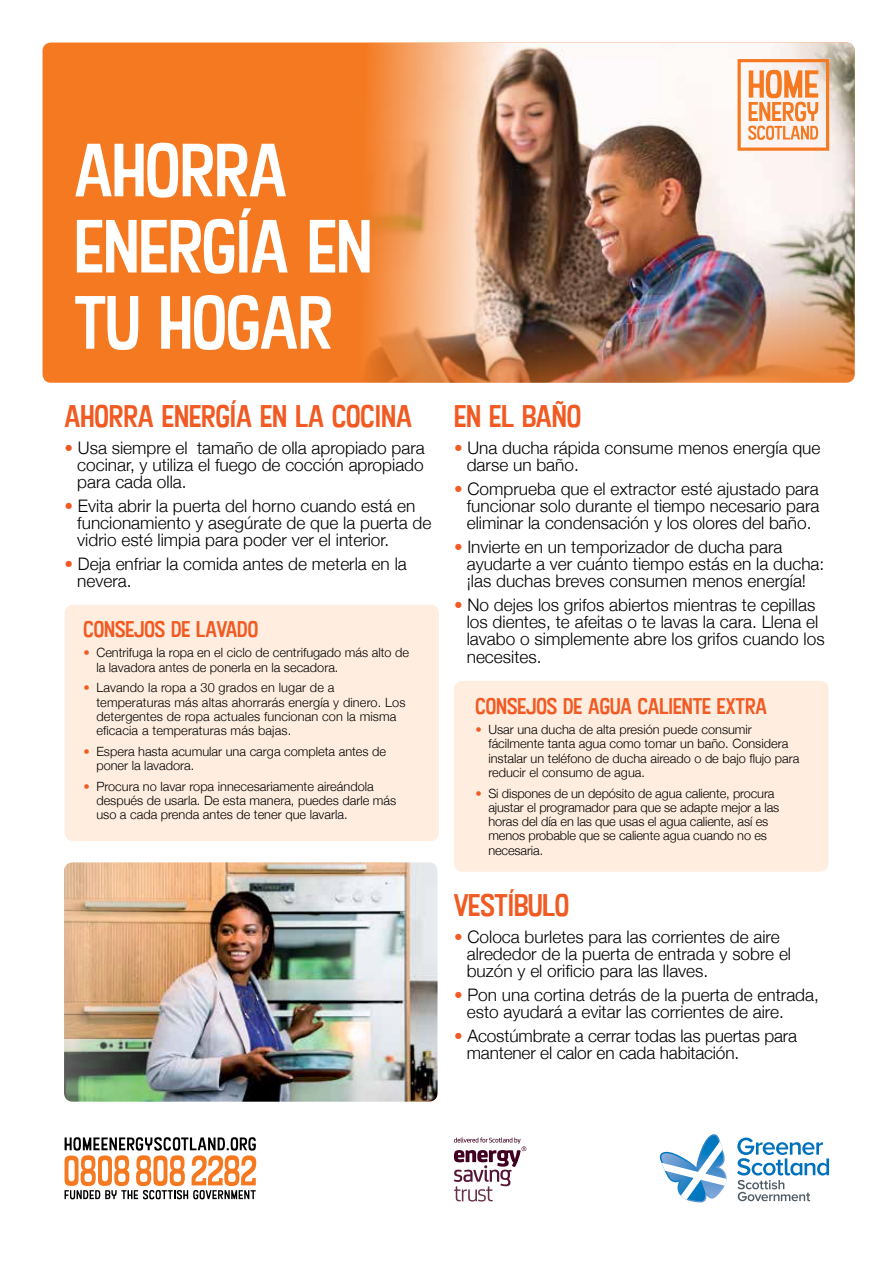
<style>
.page{position:relative;width:893px;height:1263px;background:#fff}
.page>*{position:absolute;margin:0;border:0;box-sizing:border-box;transform-origin:0 0}
.t1{font:72px/76.2px "Kon Tiki JF Aloha";letter-spacing:-.005em;color:#fff}
.t2{font:30px "Kon Tiki JF Aloha";color:#f15a22}
.t3{font:21.75px "Kon Tiki JF Aloha";color:#f15a22}
.t4{font:300 17.25px/17.2px "Helvetica Neue";color:#000}
.t5{font:300 12.75px/14.2px "Helvetica Neue";color:#000}
.s1{color:#f15a22}
</style>
<div class="page">
<div style="left:43px;top:43px;width:812px;height:340px;background:#f47920;border-radius:9px"></div>
<img style="left:296px;top:43px;width:559px;height:340px">
<div style="left:65px;top:605px;width:374px;height:236px;background:#ffeee0;border-radius:9px"></div>
<div style="left:454px;top:681px;width:374px;height:191px;background:#ffeee0;border-radius:9px"></div>
<svg style="left:65px;top:1137px;width:191px;height:62px"></svg>
<svg style="left:738px;top:59px;width:91px;height:92px"></svg>
<svg style="left:454px;top:1137px;width:72px;height:64px"></svg>
<svg style="left:737px;top:1137px;width:92px;height:64px"></svg>
<svg style="left:660px;top:1134px;width:67px;height:69px"></svg>
<img style="left:64px;top:862px;width:373px;height:240px">
<h1 class="t1" style="left:74px;top:130px;width:299px">AHORRA<br>ENERGÍA EN<br>TU HOGAR</h1>
<h2 class="t2" style="left:65px;top:398px;width:349px">AHORRA ENERGÍA EN LA COCINA</h2>
<p class="t4" style="left:77px;top:439px;width:349px;text-align:justify;text-indent:-13px"><span class="s1">•</span> Usa siempre el tamaño de olla apropiado para cocinar, y utiliza el fuego de cocción apropiado para cada olla.</p>
<p class="t4" style="left:77px;top:497px;width:356px;text-indent:-13px"><span class="s1">•</span> Evita abrir la puerta del horno cuando está en funcionamiento y asegúrate de que la puerta de vidrio esté limpia para poder ver el interior.</p>
<p class="t4" style="left:77px;top:555px;width:331px;text-indent:-13px"><span class="s1">•</span> Deja enfriar la comida antes de meterla en la nevera.</p>
<p class="t3" style="left:84px;top:615px;width:176px">CONSEJOS DE LAVADO</p>
<p class="t5" style="left:96px;top:645px;width:314px;text-indent:-13px"><span class="s1">•</span> Centrifuga la ropa en el ciclo de centrifugado más alto de la lavadora antes de ponerla en la secadora.</p>
<p class="t5" style="left:96px;top:680px;width:311px;text-indent:-13px"><span class="s1">•</span> Lavando la ropa a 30 grados en lugar de a temperaturas más altas ahorrarás energía y dinero. Los detergentes de ropa actuales funcionan con la misma eficacia a temperaturas más bajas.</p>
<p class="t5" style="left:96px;top:744px;width:291px;text-indent:-13px"><span class="s1">•</span> Espera hasta acumular una carga completa antes de poner la lavadora.</p>
<p class="t5" style="left:96px;top:779px;width:301px;text-indent:-13px"><span class="s1">•</span> Procura no lavar ropa innecesariamente aireándola después de usarla. De esta manera, puedes darle más uso a cada prenda antes de tener que lavarla.</p>
<h2 class="t2" style="left:454px;top:398px;width:129px">EN EL BAÑO</h2>
<p class="t4" style="left:467px;top:439px;width:355px;text-indent:-13px"><span class="s1">•</span> Una ducha rápida consume menos energía que darse un baño.</p>
<p class="t4" style="left:467px;top:479px;width:354px;text-align:justify;text-indent:-13px"><span class="s1">•</span> Comprueba que el extractor esté ajustado para funcionar solo durante el tiempo necesario para eliminar la condensación y los olores del baño.</p>
<p class="t4" style="left:467px;top:538px;width:359px;text-indent:-13px"><span class="s1">•</span> Invierte en un temporizador de ducha para ayudarte a ver cuánto tiempo estás en la ducha: ¡las duchas breves consumen menos energía!</p>
<p class="t4" style="left:467px;top:596px;width:359px;text-indent:-13px"><span class="s1">•</span> No dejes los grifos abiertos mientras te cepillas los dientes, te afeitas o te lavas la cara. Llena el lavabo o simplemente abre los grifos cuando los necesites.</p>
<p class="t3" style="left:476px;top:693px;width:293px">CONSEJOS DE AGUA CALIENTE EXTRA</p>
<p class="t5" style="left:488px;top:722px;width:313px;text-indent:-13px"><span class="s1">•</span> Usar una ducha de alta presión puede consumir fácilmente tanta agua como tomar un baño. Considera instalar un teléfono de ducha aireado o de bajo flujo para reducir el consumo de agua.</p>
<p class="t5" style="left:488px;top:786px;width:292px;text-indent:-13px"><span class="s1">•</span> Si dispones de un depósito de agua caliente, procura ajustar el programador para que se adapte mejor a las horas del día en las que usas el agua caliente, así es menos probable que se caliente agua cuando no es necesaria.</p>
<h2 class="t2" style="left:454px;top:887px;width:117px">VESTÍBULO</h2>
<p class="t4" style="left:467px;top:928px;width:326px;text-indent:-13px"><span class="s1">•</span> Coloca burletes para las corrientes de aire alrededor de la puerta de entrada y sobre el buzón y el orificio para las llaves.</p>
<p class="t4" style="left:467px;top:986px;width:354px;text-indent:-13px"><span class="s1">•</span> Pon una cortina detrás de la puerta de entrada, esto ayudará a evitar las corrientes de aire.</p>
<p class="t4" style="left:467px;top:1027px;width:332px;text-indent:-13px"><span class="s1">•</span> Acostúmbrate a cerrar todas las puertas para mantener el calor en cada habitación.</p>
</div>
